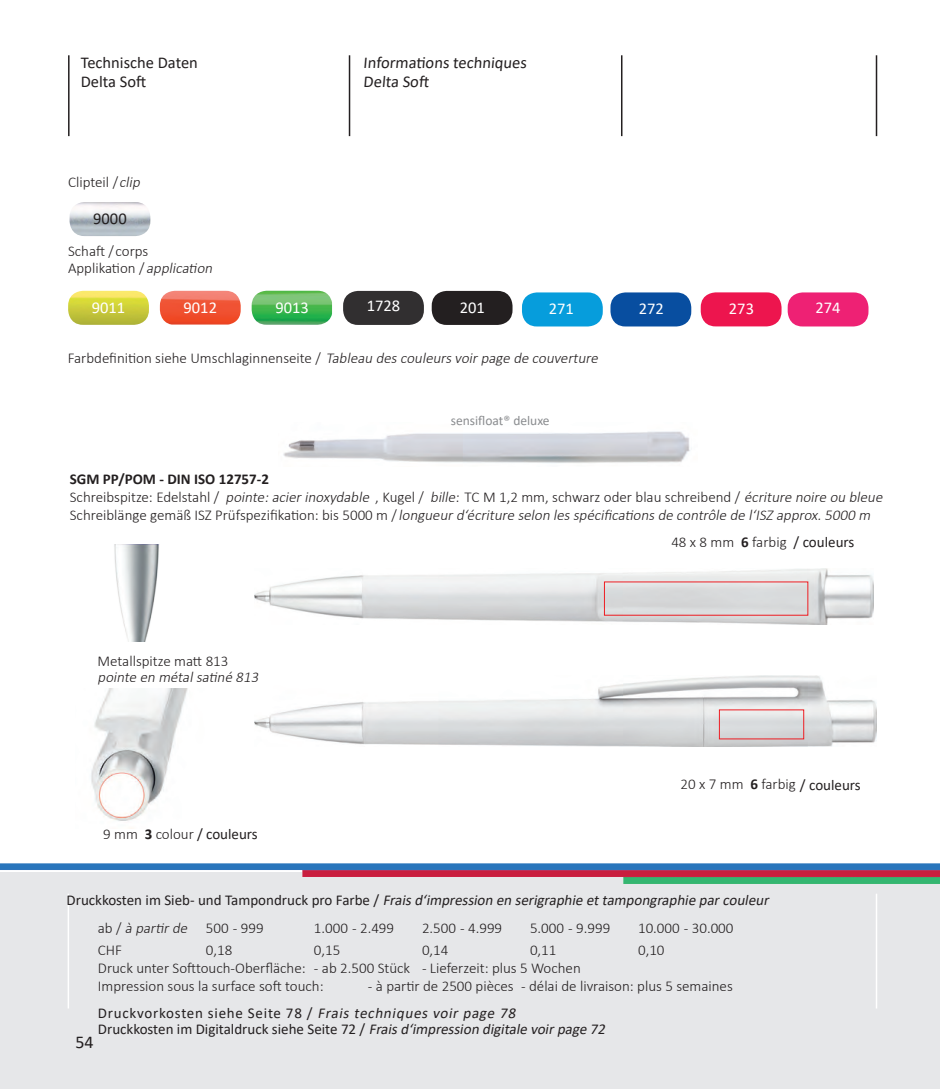
<style>
.page{position:relative;width:940px;height:1089px;background:#fff}
.page>*{position:absolute;margin:0;border:0;box-sizing:border-box;transform-origin:0 0}
.t1{font:18px "Calibri";color:#231f20}
.t2{font:16.5px/19.8px "Calibri";color:#231f20}
.t3{font:16.5px "Calibri";color:#fff}
.t4{font:300 15px/16.5px "Calibri";color:#231f20}
.t5{font:italic 300 15px/18.3px "Calibri";color:#231f20}
.t6{font:15px/16.5px "Calibri";color:#231f20}
.t7{font:italic 15px "Calibri";color:#231f20}
.t8{font:13.5px "Calibri";color:#8a8c8f}
.s1{font-style:italic}
.s2{font-weight:700;font-style:normal}
.s3{font-style:normal}
.s4{font-weight:700}
.s5{font-weight:400}
</style>
<div class="page">
<hr style="left:68px;top:55px;width:2px;height:81px;background:#231f20">
<hr style="left:349px;top:55px;width:1px;height:81px;background:#231f20">
<hr style="left:621px;top:55px;width:1px;height:81px;background:#231f20">
<hr style="left:875px;top:55px;width:2px;height:81px;background:#231f20">
<div style="left:0;top:872px;width:940px;height:217px;background:#e6e7e9"></div>
<hr style="left:875px;top:893px;width:2px;height:115px;background:#fff">
<hr style="left:68px;top:893px;width:1px;height:115px;background:#fff">
<img style="left:0;top:95px;width:940px;height:882px">
<img style="left:254px;top:675px;width:622px;height:71px">
<img style="left:254px;top:568px;width:619px;height:56px">
<img style="left:114px;top:544px;width:45px;height:97px">
<img style="left:75px;top:688px;width:141px;height:140px">
<img style="left:70px;top:202px;width:80px;height:34px">
<img style="left:68px;top:291px;width:81px;height:34px">
<img style="left:160px;top:291px;width:81px;height:33px">
<img style="left:252px;top:291px;width:80px;height:34px">
<div style="left:343px;top:291px;width:81px;height:34px;background:#312f30;border-radius:15px"></div>
<div style="left:432px;top:291px;width:80px;height:34px;background:#231f20;border-radius:15px"></div>
<div style="left:522px;top:292px;width:81px;height:34px;background:#069ddc;border-radius:15px"></div>
<div style="left:610px;top:292px;width:81px;height:34px;background:#084ea0;border-radius:15px"></div>
<div style="left:700px;top:292px;width:81px;height:34px;background:#ed154e;border-radius:15px"></div>
<div style="left:787px;top:292px;width:81px;height:34px;background:#ee2174;border-radius:15px"></div>
<img style="left:279px;top:423px;width:419px;height:43px">
<div style="left:423px;top:542px;width:129px;height:15px;background:#fff"></div>
<div style="left:671px;top:535px;width:172px;height:28px;background:#fff"></div>
<p class="t2" style="left:81px;top:52px;width:119px">Technische Daten<br>Delta Soft</p>
<p class="t4" style="left:68px;top:173px;width:76px">Clipteil /<span class="s1">clip</span></p>
<p class="t2" style="left:93px;top:208px;width:35px">9000</p>
<p class="t4" style="left:68px;top:243px;width:149px">Schaft /corps<br>Applikation /<span class="s1">application</span></p>
<p class="t2" style="left:363px;top:52px;width:167px">Informations techniques<br>Delta Soft</p>
<p class="t3" style="left:92px;top:296px;width:35px">9011</p>
<p class="t3" style="left:184px;top:296px;width:35px">9012</p>
<p class="t3" style="left:275px;top:296px;width:35px">9013</p>
<p class="t3" style="left:367px;top:294px;width:35px">1728</p>
<p class="t3" style="left:460px;top:296px;width:27px">201</p>
<p class="t3" style="left:549px;top:297px;width:27px">271</p>
<p class="t3" style="left:638px;top:297px;width:27px">272</p>
<p class="t3" style="left:729px;top:297px;width:27px">273</p>
<p class="t3" style="left:815px;top:296px;width:27px">274</p>
<p class="t4" style="left:68px;top:350px;width:535px">Farbdefinition siehe Umschlaginnenseite / <span class="s1">Tableau descouleursvoirpage de couverture</span></p>
<p class="t8" style="left:451px;top:411px;width:100px">sensifloat® deluxe</p>
<p class="t5" style="left:70px;top:469px;width:817px"><span class="s2">SGM PP/POM - DIN ISO 12757-2<br></span><span class="s3">Schreibspitze: Edelstahl /</span> pointe:acierinoxydable <span class="s3">, Kugel /</span> bille<span class="s3">: TC M 1,2 mm, schwarz oder blau schreibend /</span> écriture noire ou bleue<br><span class="s3">S c h re i b l ä n ge ge m ä ß I SZ P r ü fs p e z i fi ka ti o n : b i s 5 0 0 0 m /</span> longueur d‘écriture selon les spécifications de contrôle de l‘ISZ approx. 5000 m</p>
<p class="t4" style="left:98px;top:652px;width:132px">Metallspitze matt 813</p>
<p class="t5" style="left:98px;top:668px;width:165px">pointe en métalsatiné 813</p>
<p class="t4" style="left:103px;top:825px;width:156px">9 mm <span class="s4">3</span> colour <span class="s5">/ couleurs</span></p>
<p class="t6" style="left:793px;top:533px;width:62px">/ couleurs</p>
<p class="t4" style="left:671px;top:533px;width:117px">48 x 8 mm <span class="s4">6</span> farbig</p>
<p class="t4" style="left:680px;top:776px;width:182px">20 x 7 mm <span class="s4">6</span> farbig <span class="s5">/ couleurs</span></p>
<p class="t7" style="left:67px;top:889px;width:707px"><span class="s3">D r u c k ko st e n i m S i e b - u n d Ta m p o n d r u c k p ro Fa r b e /</span> Fraisd‘impression en serigraphie ettampongraphie parcouleur</p>
<p class="t4" style="left:98px;top:919px;width:167px">ab / <span class="s1">à partirde</span> 500 - 999</p>
<p class="t4" style="left:314px;top:919px;width:82px">1.000 - 2.499</p>
<p class="t4" style="left:422px;top:919px;width:82px">2.500 - 4.999</p>
<p class="t4" style="left:530px;top:919px;width:82px">5.000 - 9.999</p>
<p class="t4" style="left:638px;top:919px;width:97px">10.000 - 30.000</p>
<p class="t4" style="left:98px;top:942px;width:26px">CHF</p>
<p class="t4" style="left:206px;top:942px;width:28px">0,18</p>
<p class="t4" style="left:314px;top:942px;width:28px">0,15</p>
<p class="t4" style="left:422px;top:942px;width:28px">0,14</p>
<p class="t4" style="left:530px;top:942px;width:28px">0,11</p>
<p class="t4" style="left:638px;top:942px;width:28px">0,10</p>
<p class="t4" style="left:98px;top:958px;width:484px;line-height:18px">Druck unter Softtouch-Oberfläche: - ab 2.500 Stück - Lieferzeit: plus 5 Wochen<br>Impression sous la surface soft touch:</p>
<p class="t4" style="left:368px;top:977px;width:366px">- à partir de 2500 pièces - délai de livraison: plus 5 semaines</p>
<p class="t6" style="left:98px;top:1004px;width:512px">Druckvorkosten siehe Seite 78 / <span class="s1">Frais techniques voir page 78<br></span>Druckkosten im Digitaldruck siehe Seite 72 / <span class="s1">Fraisd‘impression digitale voirpage 72</span></p>
<p class="t1" style="left:75px;top:1029px;width:20px">54</p>
</div>
